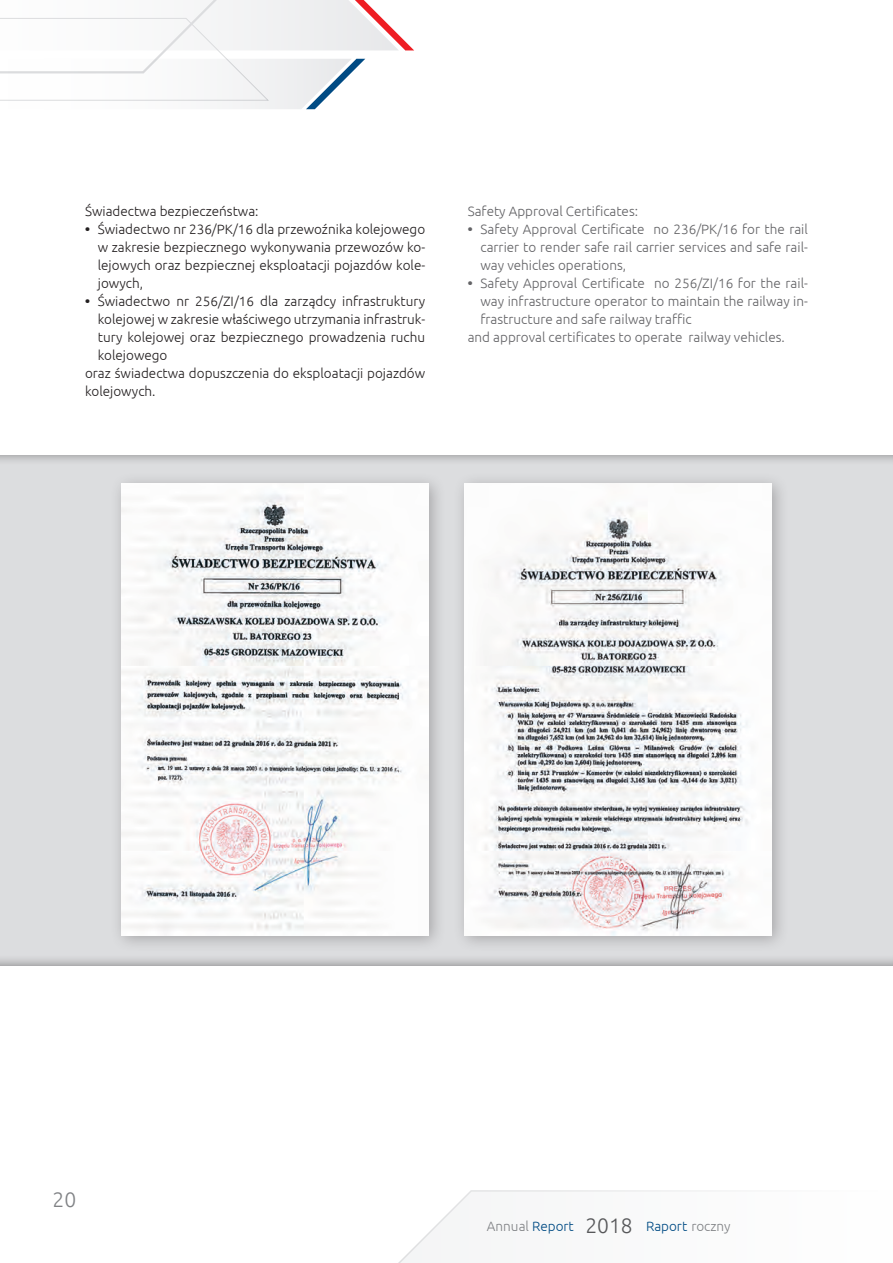
<style>
.page{position:relative;width:893px;height:1263px;background:#fff}
.page>*{position:absolute;margin:0;border:0;box-sizing:border-box;transform-origin:0 0}
.t1{font:300 21px "Ubuntu";color:#808285}
.t2{font:300 13.5px/18px "Ubuntu";color:#231f20;text-align:justify}
.t3{font:300 13.5px/18px "Ubuntu";color:#636366;text-align:justify}
.t4{font:300 13.5px "Ubuntu";color:#808285}
.s1{font-weight:700}
.s2{color:#004b84}
.s3{font-size:21px;color:#57585a}
</style>
<div class="page">
<svg style="left:398px;top:1190px;width:318px;height:73px"></svg>
<svg style="left:0;top:0;width:414px;height:109px"></svg>
<div style="left:0;top:452px;width:893px;height:513px;background:#231f20;opacity:.5"></div>
<div style="left:109px;top:471px;width:337px;height:482px;background:#231f20;opacity:.3"></div>
<img style="left:121px;top:483px;width:307px;height:452px">
<div style="left:453px;top:471px;width:336px;height:482px;background:#231f20;opacity:.3"></div>
<img style="left:465px;top:483px;width:307px;height:452px">
<p class="t2" style="left:85px;top:202px;width:175px">Świadectwa bezpieczeństwa:</p>
<p class="t2" style="left:98px;top:220px;width:329px;text-indent:-13px"><span class="s1">•</span> Świadectwo nr 236/PK/16 dla przewoźnika kolejowego w zakresie bezpiecznego wykonywania przewozów ko&shy;lejowych oraz bezpiecznej eksploatacji pojazdów kole&shy;jowych,</p>
<p class="t2" style="left:85px;top:292px;width:342px"><span class="s1">•</span> Świadectwo nr 256/ZI/16 dla zarządcy infrastruktury</p>
<p class="t2" style="left:98px;top:310px;width:329px">kolejowej w zakresie właściwego utrzymania infrastruk-</p>
<p class="t2" style="left:98px;top:328px;width:329px">tury kolejowej oraz bezpiecznego prowadzenia ruchu</p>
<p class="t2" style="left:98px;top:346px;width:71px">kolejowego</p>
<p class="t2" style="left:85px;top:364px;width:342px">oraz świadectwa dopuszczenia do eksploatacji pojazdów</p>
<p class="t2" style="left:85px;top:382px;width:72px">kolejowych.</p>
<p class="t3" style="left:468px;top:202px;width:172px">Safety Approval Certificates:</p>
<p class="t3" style="left:480px;top:220px;width:329px;text-indent:-13px"><span class="s1">•</span> Safety Approval Certificate no 236/PK/16 for the rail carrier to render safe rail carrier services and safe rail&shy;way vehicles operations,</p>
<p class="t3" style="left:468px;top:274px;width:342px"><span class="s1">•</span> Safety Approval Certificate no 256/ZI/16 for the rail-</p>
<p class="t3" style="left:480px;top:292px;width:329px">way infrastructure operator to maintain the railway in-</p>
<p class="t3" style="left:480px;top:310px;width:213px">frastructure and safe railway traffic</p>
<p class="t3" style="left:468px;top:328px;width:319px">and approval certificates to operate railway vehicles.</p>
<h1 class="t1" style="left:53px;top:1187px;width:25px">20</h1>
<p class="t4" style="left:487px;top:1218px;width:245px">Annual <span class="s2">Report</span> <span class="s3">2018</span> <span class="s2">Raport</span> roczny</p>
</div>
